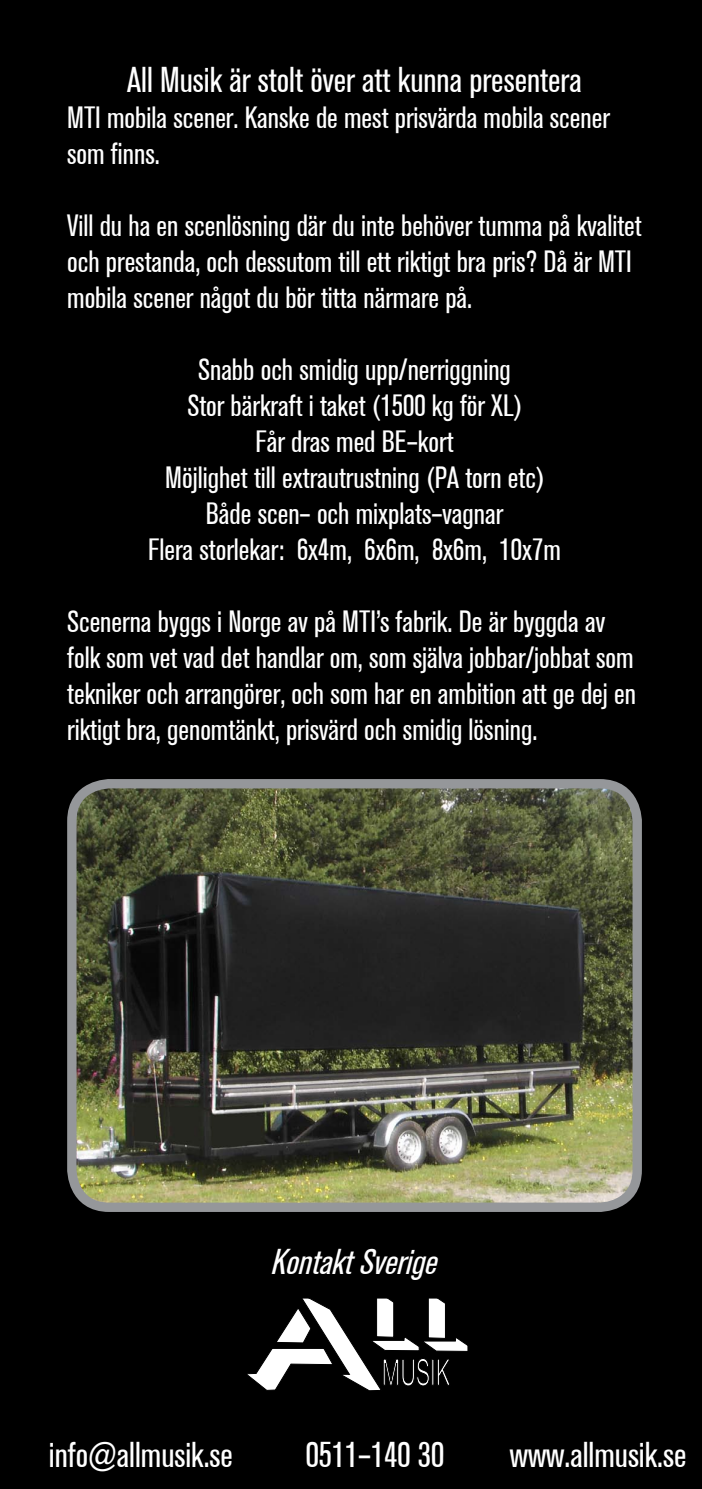
<style>
.page{position:relative;width:702px;height:1489px;background:#fff}
.page>*{position:absolute;margin:0;border:0;box-sizing:border-box;transform-origin:0 0}
.t1{font:35px "Akzidenz Grotesk BQ Cnd";color:#fff}
.t2{font:italic 35px "Akzidenz Grotesk BQ Cnd";color:#fff}
.t3{font:30px/36px "Akzidenz Grotesk BQ Cnd";color:#fff}
</style>
<div class="page">
<div style="left:0;top:0;width:702px;height:1488px;background:#000"></div>
<svg style="left:247px;top:1298px;width:220px;height:92px"></svg>
<img style="left:77px;top:789px;width:555px;height:418px">
<div style="left:67px;top:779px;width:575px;height:432px;border:9px solid #95979a;border-radius:37px"></div>
<p class="t1" style="left:127px;top:60px;width:456px">All Musik är stolt över att kunna presentera</p>
<p class="t3" style="left:67px;top:100px;width:544px">MTI mobila scener. Kanske de mest prisvärda mobila scener som finns.</p>
<p class="t3" style="left:67px;top:208px;width:576px">Vill du ha en scenlösning där du inte behöver tumma på kvalitet och prestanda, och dessutom till ett riktigt bra pris? Då är MTI mobila scener något du bör titta närmare på.</p>
<p class="t3" style="left:148px;top:352px;width:414px;text-align:center">Snabb och smidig upp/nerriggning<br>Stor bärkraft i taket (1500 kg för XL)<br>Får dras med BE–kort<br>Möjlighet till extrautrustning (PA torn etc)<br>Både scen– och mixplats–vagnar<br>Flera storlekar: 6x4m, 6x6m, 8x6m, 10x7m</p>
<p class="t3" style="left:67px;top:604px;width:570px">Scenerna byggs i Norge av på MTI’s fabrik. De är byggda av folk som vet vad det handlar om, som själva jobbar/jobbat som tekniker och arrangörer, och som har en ambition att ge dej en riktigt bra, genomtänkt, prisvärd och smidig lösning.</p>
<p class="t2" style="left:270px;top:1242px;width:177px">KontaktSverige</p>
<p class="t1" style="left:49px;top:1434px;width:185px">info@allmusik.se</p>
<p class="t1" style="left:306px;top:1434px;width:140px">0511–140 30</p>
<p class="t1" style="left:509px;top:1434px;width:178px">www.allmusik.se</p>
</div>
